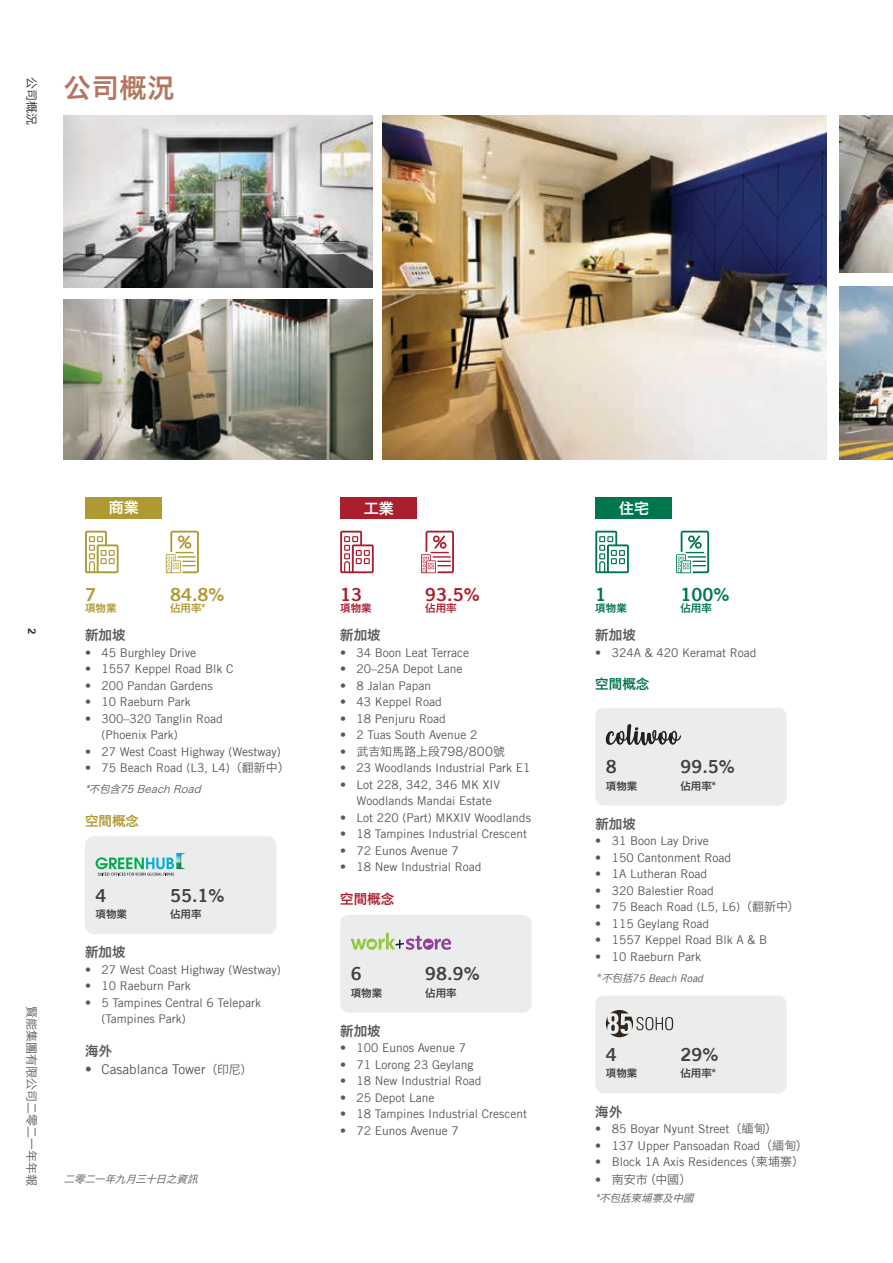
<style>
.page{position:relative;width:893px;height:1263px;background:#fff}
.page>*{position:absolute;margin:0;border:0;box-sizing:border-box;transform-origin:0 0}
.t1{font:27px "Hiragino Sans GB W6";color:#b17761}
.t2{font:18px "Trade Gothic LT Bold Two";color:#414142}
.t3{font:18px "Trade Gothic LT Bold Two";color:#ab1e2e}
.t4{font:18px "Trade Gothic LT Bold Two";color:#af9931}
.t5{font:18px "Trade Gothic LT Bold Two";color:#00764c}
.t6{font:15px "Hiragino Sans GB W6";color:#fff}
.t7{font:13.5px "Hiragino Sans GB W6";color:#58595b}
.t8{font:13.5px "Trade Gothic LT";color:#58595b}
.t9{font:13.5px "Hiragino Sans GB W6";color:#ab1e2e}
.t10{font:13.5px "Hiragino Sans GB W6";color:#af9931}
.t11{font:13.5px "Hiragino Sans GB W6";color:#00764c}
.t12{font:12px/16.5px "Trade Gothic LT";color:#58595b}
.t13{font:12px "Hiragino Sans GB W3";color:#58595b}
.t14{font:12px "Hiragino Sans GB W3";color:#231f20}
.t15{font:italic 10.5px "Hiragino Sans GB W3";color:#58595b}
.t16{font:10.5px "Hiragino Sans GB W6";color:#414142}
.t17{font:italic 10.5px "Trade Gothic LT";color:#58595b}
.t18{font:10.5px "Hiragino Sans GB W6";color:#af9931}
.t19{font:10.5px "Hiragino Sans GB W6";color:#ab1e2e}
.t20{font:10.5px "Hiragino Sans GB W6";color:#00764c}
.t21{font:10.5px "Trade Gothic LT Bold Two";color:#231f20}
.s1{font-family:"Hiragino Sans GB W3"}
.s2{font-family:"Hiragino Sans GB W3";font-size:12px}
.s3{font-family:"Trade Gothic LT"}
.s4{font-size:12px}
</style>
<div class="page">
<div style="left:340px;top:497px;width:77px;height:22px;background:#ab1e2e"></div>
<div style="left:340px;top:915px;width:191px;height:97px;background:#ebecec;border-radius:9px"></div>
<div style="left:85px;top:497px;width:77px;height:22px;background:#af9931"></div>
<svg style="left:166px;top:531px;width:33px;height:42px"></svg>
<svg style="left:421px;top:531px;width:33px;height:42px"></svg>
<svg style="left:85px;top:531px;width:34px;height:42px"></svg>
<svg style="left:340px;top:531px;width:34px;height:42px"></svg>
<div style="left:85px;top:836px;width:191px;height:98px;background:#ebecec;border-radius:9px"></div>
<svg style="left:96px;top:853px;width:90px;height:23px"></svg>
<svg style="left:351px;top:933px;width:100px;height:17px"></svg>
<div style="left:595px;top:497px;width:77px;height:22px;background:#00764c"></div>
<svg style="left:676px;top:531px;width:33px;height:42px"></svg>
<svg style="left:595px;top:531px;width:34px;height:42px"></svg>
<div style="left:595px;top:708px;width:192px;height:97px;background:#ebecec;border-radius:9px"></div>
<svg style="left:606px;top:724px;width:75px;height:21px"></svg>
<div style="left:595px;top:996px;width:192px;height:97px;background:#ebecec;border-radius:9px"></div>
<svg style="left:606px;top:1010px;width:67px;height:27px"></svg>
<img style="left:64px;top:116px;width:308px;height:171px">
<img style="left:840px;top:287px;width:53px;height:172px">
<img style="left:64px;top:299px;width:308px;height:160px">
<img style="left:840px;top:116px;width:53px;height:157px">
<img style="left:383px;top:116px;width:444px;height:343px">
<p class="t14" style="left:39px;top:77px;width:49px;rotate:90deg">公司概況</p>
<h1 class="t1" style="left:64px;top:70px;width:112px">公司概況</h1>
<p class="t6" style="left:109px;top:497px;width:31px">商業</p>
<p class="t6" style="left:364px;top:499px;width:32px">工業</p>
<p class="t6" style="left:619px;top:499px;width:31px">住宅</p>
<p class="t21" style="left:38px;top:628px;width:8px;rotate:90deg">2</p>
<p class="t13" style="left:39px;top:1006px;width:181px;rotate:90deg">賢能集團有限公司二零二一年年報</p>
<h2 class="t4" style="left:85px;top:584px;width:12px">7</h2>
<p class="t18" style="left:85px;top:602px;width:33px">項物業</p>
<h2 class="t4" style="left:170px;top:584px;width:56px">84.8%</h2>
<p class="t18" style="left:170px;top:602px;width:37px">佔用率*</p>
<p class="t7" style="left:85px;top:626px;width:42px">新加坡</p>
<p class="t12" style="left:85px;top:644px;width:113px">• 45 Burghley Drive</p>
<p class="t12" style="left:85px;top:660px;width:150px">• 1557 Keppel Road Blk C</p>
<p class="t12" style="left:85px;top:677px;width:129px">• 200 Pandan Gardens</p>
<p class="t12" style="left:85px;top:693px;width:107px">• 10 Raeburn Park</p>
<p class="t12" style="left:101px;top:710px;width:123px;text-indent:-16px">• 300–320 Tanglin Road (Phoenix Park)</p>
<p class="t12" style="left:85px;top:743px;width:197px">• 27 West Coast Highway (Westway)</p>
<p class="t12" style="left:85px;top:759px;width:206px">• 75 Beach Road (L3, L4)<span class="s1">（翻新中）</span></p>
<p class="t15" style="left:85px;top:782px;width:120px">*不包含75 Beach Road</p>
<p class="t10" style="left:85px;top:812px;width:55px">空間概念</p>
<h2 class="t2" style="left:96px;top:884px;width:12px">4</h2>
<h2 class="t2" style="left:170px;top:884px;width:56px">55.1%</h2>
<p class="t16" style="left:96px;top:907px;width:33px">項物業</p>
<p class="t16" style="left:170px;top:907px;width:33px">佔用率</p>
<p class="t7" style="left:85px;top:943px;width:42px">新加坡</p>
<p class="t12" style="left:85px;top:961px;width:197px">• 27 West Coast Highway (Westway)</p>
<p class="t12" style="left:85px;top:978px;width:107px">• 10 Raeburn Park</p>
<p class="t12" style="left:101px;top:994px;width:161px;text-indent:-16px">• 5 Tampines Central 6 Telepark (Tampines Park)</p>
<p class="t7" style="left:85px;top:1042px;width:28px">海外</p>
<p class="t8" style="left:85px;top:1061px;width:169px">• Casablanca Tower<span class="s2">（印尼）</span></p>
<p class="t15" style="left:64px;top:1172px;width:139px">二零二一年九月三十日之資訊</p>
<h2 class="t3" style="left:340px;top:584px;width:23px">13</h2>
<p class="t19" style="left:340px;top:602px;width:33px">項物業</p>
<h2 class="t3" style="left:425px;top:584px;width:56px">93.5%</h2>
<p class="t19" style="left:425px;top:602px;width:33px">佔用率</p>
<p class="t7" style="left:340px;top:626px;width:42px">新加坡</p>
<p class="t12" style="left:340px;top:644px;width:130px">• 34 Boon Leat Terrace</p>
<p class="t12" style="left:340px;top:660px;width:124px">• 20–25A Depot Lane</p>
<p class="t12" style="left:340px;top:677px;width:93px">• 8 Jalan Papan</p>
<p class="t12" style="left:340px;top:693px;width:103px">• 43 Keppel Road</p>
<p class="t12" style="left:340px;top:710px;width:107px">• 18 Penjuru Road</p>
<p class="t12" style="left:340px;top:726px;width:139px">• 2 Tuas South Avenue 2</p>
<p class="t13" style="left:340px;top:744px;width:167px"><span class="s3">•</span> 武吉知馬路上段798/800號</p>
<p class="t12" style="left:340px;top:759px;width:192px">• 23 Woodlands Industrial Park E1</p>
<p class="t12" style="left:357px;top:776px;width:145px;text-indent:-16px">• Lot 228, 342, 346 MK XIV<br>Woodlands Mandai Estate</p>
<p class="t12" style="left:340px;top:809px;width:192px">• Lot 220 (Part) MKXIV Woodlands</p>
<p class="t12" style="left:340px;top:825px;width:188px">• 18 Tampines Industrial Crescent</p>
<p class="t12" style="left:340px;top:842px;width:120px">• 72 Eunos Avenue 7</p>
<p class="t12" style="left:340px;top:858px;width:143px">• 18 New Industrial Road</p>
<p class="t9" style="left:340px;top:890px;width:55px">空間概念</p>
<h2 class="t2" style="left:351px;top:963px;width:12px">6</h2>
<h2 class="t2" style="left:425px;top:963px;width:56px">98.9%</h2>
<p class="t16" style="left:351px;top:986px;width:33px">項物業</p>
<p class="t16" style="left:425px;top:986px;width:33px">佔用率</p>
<p class="t7" style="left:340px;top:1022px;width:42px">新加坡</p>
<p class="t12" style="left:340px;top:1040px;width:128px">• 100 Eunos Avenue 7</p>
<p class="t12" style="left:340px;top:1056px;width:135px">• 71 Lorong 23 Geylang</p>
<p class="t12" style="left:340px;top:1073px;width:143px">• 18 New Industrial Road</p>
<p class="t12" style="left:340px;top:1089px;width:96px">• 25 Depot Lane</p>
<p class="t12" style="left:340px;top:1106px;width:188px">• 18 Tampines Industrial Crescent</p>
<p class="t12" style="left:340px;top:1122px;width:120px">• 72 Eunos Avenue 7</p>
<h2 class="t5" style="left:595px;top:584px;width:12px">1</h2>
<p class="t20" style="left:595px;top:602px;width:33px">項物業</p>
<h2 class="t5" style="left:680px;top:584px;width:50px">100%</h2>
<p class="t20" style="left:680px;top:602px;width:33px">佔用率</p>
<p class="t7" style="left:595px;top:626px;width:42px">新加坡</p>
<p class="t12" style="left:595px;top:644px;width:163px">• 324A &amp; 420 Keramat Road</p>
<p class="t11" style="left:595px;top:675px;width:55px">空間概念</p>
<h2 class="t2" style="left:606px;top:756px;width:12px">8</h2>
<h2 class="t2" style="left:680px;top:756px;width:56px">99.5%</h2>
<p class="t16" style="left:606px;top:779px;width:33px">項物業</p>
<p class="t16" style="left:680px;top:779px;width:37px">佔用率*</p>
<p class="t7" style="left:595px;top:815px;width:42px">新加坡</p>
<p class="t12" style="left:595px;top:833px;width:115px">• 31 Boon Lay Drive</p>
<p class="t12" style="left:595px;top:849px;width:137px">• 150 Cantonment Road</p>
<p class="t12" style="left:595px;top:866px;width:113px">• 1A Lutheran Road</p>
<p class="t12" style="left:595px;top:882px;width:120px">• 320 Balestier Road</p>
<p class="t12" style="left:595px;top:899px;width:206px">• 75 Beach Road (L5, L6)<span class="s1">（翻新中）</span></p>
<p class="t12" style="left:595px;top:915px;width:115px">• 115 Geylang Road</p>
<p class="t12" style="left:595px;top:932px;width:173px">• 1557 Keppel Road Blk A &amp; B</p>
<p class="t12" style="left:595px;top:948px;width:107px">• 10 Raeburn Park</p>
<p class="t17" style="left:595px;top:972px;width:109px"><span class="s4">*</span><span class="s1">不包括</span>75 Beach Road</p>
<h2 class="t2" style="left:606px;top:1043px;width:12px">4</h2>
<h2 class="t2" style="left:680px;top:1043px;width:39px">29%</h2>
<p class="t16" style="left:606px;top:1066px;width:33px">項物業</p>
<p class="t16" style="left:680px;top:1066px;width:37px">佔用率*</p>
<p class="t7" style="left:595px;top:1103px;width:28px">海外</p>
<p class="t12" style="left:595px;top:1120px;width:183px">• 85 Boyar Nyunt Street<span class="s1">（緬甸）</span></p>
<p class="t12" style="left:595px;top:1137px;width:214px">• 137 Upper Pansoadan Road<span class="s1">（緬甸）</span></p>
<p class="t12" style="left:595px;top:1153px;width:210px">• Block 1A Axis Residences<span class="s1">（柬埔寨）</span></p>
<p class="t13" style="left:595px;top:1171px;width:98px"><span class="s3">•</span> 南安市（中國）</p>
<p class="t15" style="left:595px;top:1192px;width:103px">*不包括柬埔寨及中國</p>
</div>
